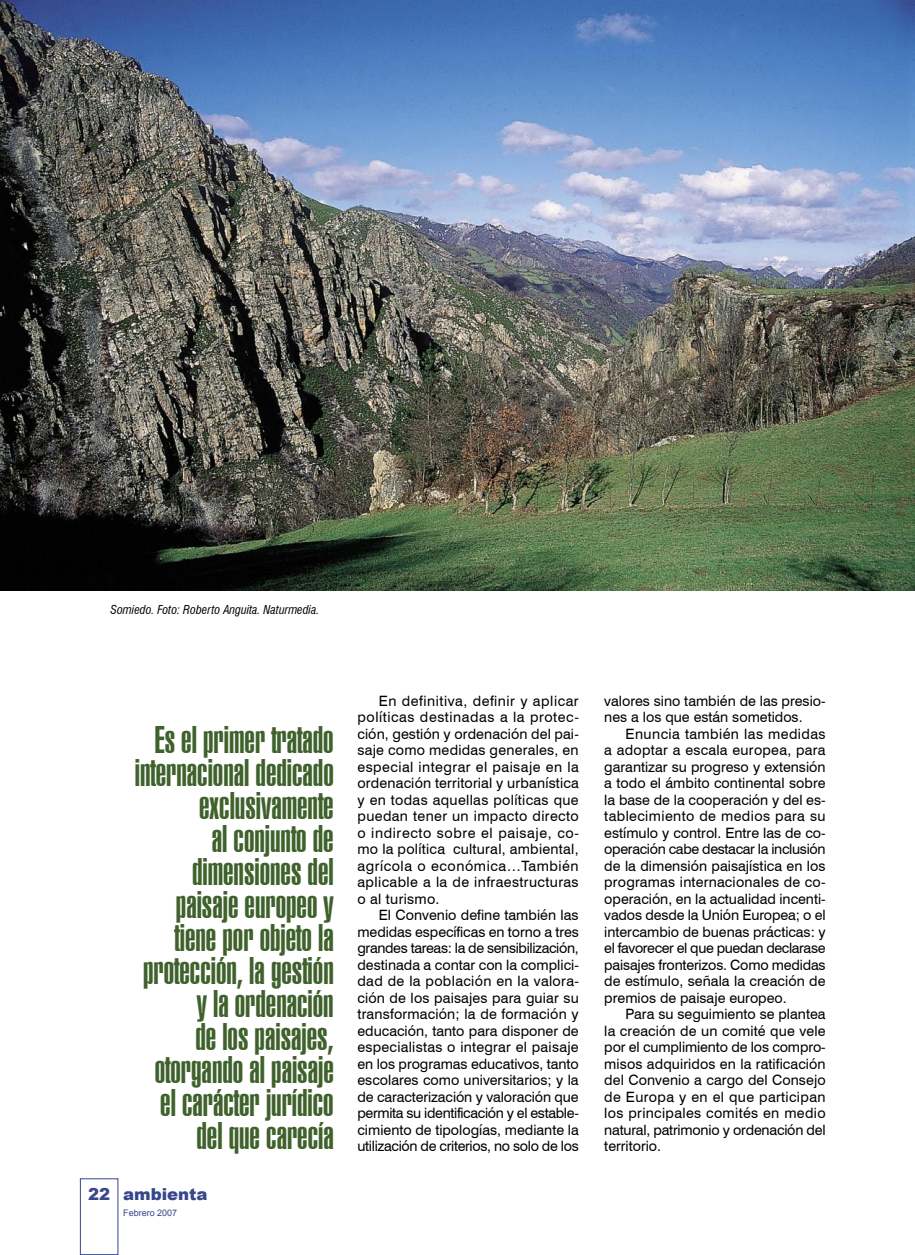
<style>
.page{position:relative;width:915px;height:1255px;background:#fff}
.page>*{position:absolute;margin:0;border:0;box-sizing:border-box;transform-origin:0 0}
.sumario{font:900 extra-condensed 37.5px/33px "Swiss 911 BT";color:#3f612c;text-align:right}
.t1{font:900 16.5px "Arial";color:#36478b}
.Texto_general{font:14.25px/16.5px "Swiss 721 BT";color:#000;text-align:justify}
.Pié_de_foto{font:italic condensed 12px "Swiss 721 BT";color:#000}
.t2{font:9px "Arial";color:#36478b}
</style>
<div class="page">
<div style="left:80px;top:1178px;width:38px;height:76px;border:1px solid #36478b"></div>
<img style="left:0;top:0;width:914px;height:591px">
<p class="Pié_de_foto" style="left:111px;top:602px;width:210px">Somiedo. Foto: Roberto Anguita. Naturmedia.</p>
<p class="t1" style="left:88px;top:1181px;width:24px">22</p>
<p class="sumario" style="left:135px;top:724px;width:200px">Es el primer tratado internacional dedicado exclusivamente<br>al conjunto de dimensiones del paisaje europeo y tiene por objeto la protección, la gestión y la ordenación<br>de los paisajes, otorgando al paisaje el carácter jurídico del que carecía</p>
<p class="t1" style="left:123px;top:1181px;width:86px">ambienta</p>
<p class="t2" style="left:123px;top:1207px;width:56px">Febrero 2007</p>
<p class="Texto_general" style="left:357px;top:692px;width:223px;text-indent:21px">En definitiva, definir y aplicar políticas destinadas a la protec&shy;ción, gestión y ordenación del pai&shy;saje como medidas generales, en especial integrar el paisaje en la ordenación territorial y urbanística y en todas aquellas políticas que puedan tener un impacto directo o indirecto sobre el paisaje, co&shy;mo la política cultural, ambiental, agrícola o económica…También aplicable a la de infraestructuras o al turismo.</p>
<p class="Texto_general" style="left:357px;top:906px;width:223px;text-indent:21px">El Convenio define también las medidas específicas en torno a tres grandes tareas: la de sensibilización, destinada a contar con la complici&shy;dad de la población en la valora&shy;ción de los paisajes para guiar su transformación; la de formación y educación, tanto para disponer de especialistas o integrar el paisaje en los programas educativos, tanto escolares como universitarios; y la de caracterización y valoración que permita su identificación y el estable&shy;cimiento de tipologías, mediante la utilización de criterios, no solo de los</p>
<p class="Texto_general" style="left:604px;top:692px;width:223px">valores sino también de las presio&shy;nes a los que están sometidos.</p>
<p class="Texto_general" style="left:604px;top:725px;width:223px;text-indent:21px">Enuncia también las medidas a adoptar a escala europea, para garantizar su progreso y extensión a todo el ámbito continental sobre la base de la cooperación y del es&shy;tablecimiento de medios para su estímulo y control. Entre las de co&shy;operación cabe destacar la inclusión de la dimensión paisajística en los programas internacionales de co&shy;operación, en la actualidad incenti&shy;vados desde la Unión Europea; o el intercambio de buenas prácticas: y el favorecer el que puedan declarase paisajes fronterizos. Como medidas de estímulo, señala la creación de premios de paisaje europeo.</p>
<p class="Texto_general" style="left:604px;top:1005px;width:223px;text-indent:21px">Para su seguimiento se plantea la creación de un comité que vele por el cumplimiento de los compro&shy;misos adquiridos en la ratificación del Convenio a cargo del Consejo de Europa y en el que participan los principales comités en medio natural, patrimonio y ordenación del territorio.</p>
</div>
